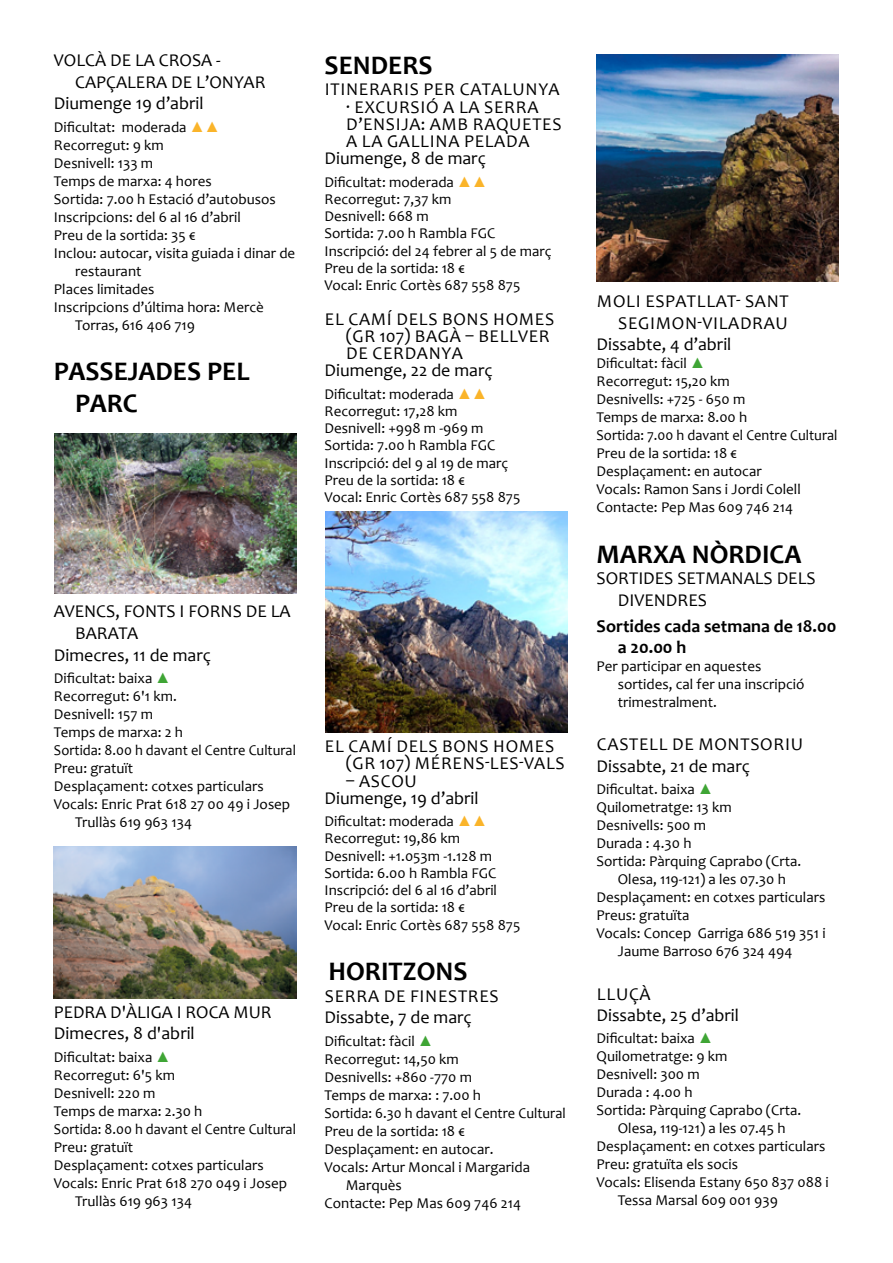
<style>
.page{position:relative;width:893px;height:1263px;background:#fff}
.page>*{position:absolute;margin:0;border:0;box-sizing:border-box;transform-origin:0 0}
.t1{font:700 27px/32.4px "Candara";color:#000}
.t2{font:18px/21.6px "Candara";color:#000}
.t3{font:18px/17.2px "Candara";letter-spacing:.04em;color:#000}
.t4{font:700 18px/21.6px "Candara";color:#000}
.t5{font:15px/17.2px "Candara";color:#000}
.t6{font:15px "Candara";color:#000;scale:.96 1}
.s1{font-family:"Arial";color:#fab42a}
.s2{font-family:"Arial";color:#3fa535}
</style>
<div class="page">
<img style="left:54px;top:433px;width:242px;height:161px">
<img style="left:54px;top:846px;width:242px;height:152px">
<img style="left:326px;top:511px;width:242px;height:221px">
<img style="left:597px;top:54px;width:242px;height:227px">
<p class="t2" style="left:54px;top:49px;width:168px">VOLCÀ DE LA CROSA -</p>
<p class="t2" style="left:75px;top:71px;width:192px">CAPÇALERA DE L’ONYAR</p>
<p class="t2" style="left:54px;top:93px;width:151px">Diumenge 19 d’abril</p>
<p class="t5" style="left:54px;top:118px;width:167px">Dificultat: moderada <span class="s1">▲▲</span></p>
<p class="t5" style="left:54px;top:136px;width:111px">Recorregut: 9 km</p>
<p class="t5" style="left:54px;top:154px;width:101px">Desnivell: 133 m</p>
<p class="t5" style="left:54px;top:172px;width:159px">Temps de marxa: 4 hores</p>
<p class="t5" style="left:54px;top:190px;width:223px">Sortida: 7.00 h Estació d’autobusos</p>
<p class="t5" style="left:54px;top:208px;width:188px">Inscripcions: del 6 al 16 d’abril</p>
<p class="t5" style="left:54px;top:226px;width:143px">Preu de la sortida: 35 €</p>
<p class="t5" style="left:54px;top:244px;width:243px">Inclou: autocar, visita guiada i dinar de</p>
<p class="t5" style="left:75px;top:262px;width:68px">restaurant</p>
<p class="t5" style="left:54px;top:280px;width:102px">Places limitades</p>
<p class="t5" style="left:54px;top:298px;width:211px">Inscripcions d’última hora: Mercè</p>
<p class="t5" style="left:75px;top:316px;width:121px">Torras, 616 406 719</p>
<h1 class="t1" style="left:75px;top:355px;width:176px;text-indent:-21px">PASSEJADES PEL<br>PARC</h1>
<h1 class="t1" style="left:325px;top:48px;width:110px">SENDERS</h1>
<p class="t2" style="left:325px;top:78px;width:17px">Itineraris</p>
<p class="t2" style="left:424px;top:78px;width:11px">per</p>
<p class="t2" style="left:460px;top:78px;width:22px">Catal</p>
<p class="t3" style="left:346px;top:81px;width:213px;text-indent:167px">unya · Excursió a la serra d’Ensija</p>
<p class="t2" style="left:421px;top:113px;width:23px">: amb</p>
<p class="t2" style="left:473px;top:113px;width:13px">raq</p>
<p class="t2" style="left:509px;top:113px;width:24px">uetes</p>
<p class="t2" style="left:346px;top:130px;width:64px">a la Gallina</p>
<p class="t2" style="left:325px;top:132px;width:163px;line-height:17.2px;text-align:right">Pelada<br>Diumenge, 8 de març</p>
<p class="t5" style="left:325px;top:173px;width:228px">Dificultat: moderada <span class="s1">▲▲<br></span>Recorregut: 7,37 km<br>Desnivell: 668 m<br>Sortida: 7.00 h Rambla FGC<br>Inscripció: del 24 febrer al 5 de març<br>Preu de la sortida: 18 €<br>Vocal: Enric Cortès 687 558 875</p>
<p class="t2" style="left:325px;top:308px;width:47px">El Camí</p>
<p class="t2" style="left:396px;top:308px;width:11px">dels</p>
<p class="t2" style="left:442px;top:308px;width:24px">Bons</p>
<p class="t3" style="left:346px;top:310px;width:206px;text-indent:147px">Homes<br>(GR 107) Bagà – Bellve r de Cerdan</p>
<p class="t2" style="left:325px;top:344px;width:169px;line-height:17.2px;text-indent:117px">ya<br>Diumenge, 22 de març</p>
<p class="t5" style="left:325px;top:385px;width:197px">Dificultat: moderada <span class="s1">▲▲<br></span>Recorregut: 17,28 km<br>Desnivell: +998 m -969 m<br>Sortida: 7.00 h Rambla FGC<br>Inscripció: del 9 al 19 de març<br>Preu de la sortida: 18 €<br>Vocal: Enric Cortès 687 558 875</p>
<p class="t2" style="left:54px;top:600px;width:238px">AVENCS, FONTS I FORNS DE LA</p>
<p class="t2" style="left:75px;top:622px;width:65px">BARATA</p>
<p class="t2" style="left:54px;top:644px;width:158px">Dimecres, 11 de març</p>
<p class="t5" style="left:54px;top:669px;width:118px">Dificultat: baixa <span class="s2">▲</span></p>
<p class="t5" style="left:54px;top:687px;width:124px">Recorregut: 6'1 km.</p>
<p class="t5" style="left:54px;top:705px;width:101px">Desnivell: 157 m</p>
<p class="t5" style="left:54px;top:723px;width:131px">Temps de marxa: 2 h</p>
<p class="t6" style="left:54px;top:740px;width:254px">Sortida: 8.00 h davant el Centre Cultural</p>
<p class="t5" style="left:54px;top:759px;width:81px">Preu: gratuït</p>
<p class="t5" style="left:54px;top:777px;width:211px">Desplaçament: cotxes particulars</p>
<p class="t5" style="left:54px;top:795px;width:238px">Vocals: Enric Prat 618 27 00 49 i Josep</p>
<p class="t5" style="left:75px;top:813px;width:118px">Trullàs 619 963 134</p>
<p class="t2" style="left:54px;top:1001px;width:219px">PEDRA D'ÀLIGA I ROCA MU R<br>Dimecres, 8 d'abril</p>
<p class="t5" style="left:54px;top:1048px;width:118px">Dificultat: baixa <span class="s2">▲</span></p>
<p class="t5" style="left:54px;top:1066px;width:123px">Recorregut: 6'5 km</p>
<p class="t5" style="left:54px;top:1084px;width:103px">Desnivell: 220 m</p>
<p class="t5" style="left:54px;top:1102px;width:150px">Temps de marxa: 2.30 h</p>
<p class="t6" style="left:54px;top:1119px;width:254px">Sortida: 8.00 h davant el Centre Cultural</p>
<p class="t5" style="left:54px;top:1138px;width:81px">Preu: gratuït</p>
<p class="t5" style="left:54px;top:1156px;width:211px">Desplaçament: cotxes particulars</p>
<p class="t5" style="left:54px;top:1174px;width:235px">Vocals: Enric Prat 618 270 049 i Josep</p>
<p class="t5" style="left:75px;top:1192px;width:118px">Trullàs 619 963 134</p>
<p class="t2" style="left:325px;top:735px;width:47px">El Camí</p>
<p class="t2" style="left:396px;top:735px;width:11px">dels</p>
<p class="t2" style="left:442px;top:735px;width:24px">Bons</p>
<p class="t3" style="left:346px;top:737px;width:219px;text-indent:147px">Homes<br>(GR 107) Mérens-les-Vals</p>
<p class="t2" style="left:325px;top:772px;width:156px;line-height:17.2px;text-indent:21px">– Ascou<br>Diumenge, 19 d’abril</p>
<p class="t5" style="left:325px;top:812px;width:197px">Dificultat: moderada <span class="s1">▲▲<br></span>Recorregut: 19,86 km<br>Desnivell: +1.053m -1.128 m<br>Sortida: 6.00 h Rambla FGC<br>Inscripció: del 6 al 16 d’abril<br>Preu de la sortida: 18 €<br>Vocal: Enric Cortès 687 558 875</p>
<h1 class="t1" style="left:328px;top:955px;width:141px">HORITZONS</h1>
<p class="t2" style="left:325px;top:985px;width:22px">Serra</p>
<p class="t2" style="left:325px;top:985px;width:149px;text-indent:59px">de Finestres<br>Dissabte, 7 de març</p>
<p class="t5" style="left:325px;top:1032px;width:110px">Dificultat: fàcil <span class="s2">▲</span></p>
<p class="t5" style="left:325px;top:1050px;width:136px">Recorregut: 14,50 km</p>
<p class="t5" style="left:325px;top:1068px;width:149px">Desnivells: +860 -770 m</p>
<p class="t5" style="left:325px;top:1086px;width:158px">Temps de marxa: : 7.00 h</p>
<p class="t6" style="left:325px;top:1103px;width:253px">Sortida: 6.30 h davant el Centre Cultural</p>
<p class="t5" style="left:325px;top:1122px;width:142px">Preu de la sortida: 18 €</p>
<p class="t5" style="left:325px;top:1140px;width:170px">Desplaçament: en autocar.</p>
<p class="t5" style="left:325px;top:1158px;width:207px">Vocals: Artur Moncal i Margarida</p>
<p class="t5" style="left:346px;top:1176px;width:57px">Marquès</p>
<p class="t5" style="left:325px;top:1194px;width:198px">Contacte: Pep Mas 609 746 214</p>
<p class="t3" style="left:597px;top:292px;width:193px">Moli Espatllat- Sant</p>
<p class="t3" style="left:618px;top:314px;width:171px">Seg imon-Viladrau</p>
<p class="t2" style="left:597px;top:333px;width:136px">Dissabte, 4 d’abril</p>
<p class="t5" style="left:597px;top:354px;width:242px;line-height:18px">Dificultat: fàcil <span class="s2">▲<br></span>Recorregut: 15,20 km<br>Desnivells: +725 - 650 m<br>Temps de marxa: 8.00 h<br>Sortida: 7.00 h davant el Centre Cultural<br>Preu de la sortida: 18 €<br>Desplaçament: en autocar<br>Vocals: Ramon Sans i Jordi Colell<br>Contacte: Pep Mas 609 746 214</p>
<h1 class="t1" style="left:597px;top:537px;width:206px">MARXA NÒRDICA</h1>
<p class="t2" style="left:618px;top:567px;width:199px;text-indent:-21px">SORTIDES SETMANALS DELS<br>DIVENDRES</p>
<p class="t4" style="left:618px;top:615px;width:220px;text-indent:-21px">Sortides cada setmana de 18.00 a 20.00 h</p>
<p class="t5" style="left:618px;top:657px;width:188px;line-height:18px;text-indent:-21px">Per participar en aquestes sortides, cal fer una inscripció trimestralment.</p>
<p class="t2" style="left:597px;top:734px;width:22px">Castell</p>
<p class="t2" style="left:672px;top:734px;width:54px">de Montsori</p>
<p class="t2" style="left:791px;top:734px;width:14px">u</p>
<p class="t2" style="left:597px;top:755px;width:155px">Dissabte, 21 de març</p>
<p class="t5" style="left:597px;top:781px;width:118px">Dificultat. baixa <span class="s2">▲</span></p>
<p class="t5" style="left:597px;top:799px;width:137px">Quilometratge: 13 km</p>
<p class="t5" style="left:597px;top:817px;width:111px">Desnivells: 500 m</p>
<p class="t5" style="left:597px;top:835px;width:96px">Durada : 4.30 h</p>
<p class="t5" style="left:597px;top:853px;width:206px">Sortida: Pàrquing Caprabo (Crta.</p>
<p class="t5" style="left:618px;top:871px;width:170px">Olesa, 119-121) a les 07.30 h</p>
<p class="t5" style="left:597px;top:889px;width:230px">Desplaçament: en cotxes particulars</p>
<p class="t5" style="left:597px;top:907px;width:94px">Preus: gratuïta</p>
<p class="t5" style="left:597px;top:925px;width:231px">Vocals: Concep Garriga 686 519 351 i</p>
<p class="t5" style="left:618px;top:943px;width:176px">Jaume Barroso 676 324 494</p>
<p class="t2" style="left:597px;top:983px;width:144px">Lluçà<br>Dissabte, 25 d’abril</p>
<p class="t5" style="left:597px;top:1030px;width:118px">Dificultat: baixa <span class="s2">▲</span></p>
<p class="t5" style="left:597px;top:1048px;width:132px">Quilometratge: 9 km</p>
<p class="t5" style="left:597px;top:1066px;width:105px">Desnivell: 300 m</p>
<p class="t5" style="left:597px;top:1084px;width:97px">Durada : 4.00 h</p>
<p class="t5" style="left:597px;top:1102px;width:206px">Sortida: Pàrquing Caprabo (Crta.</p>
<p class="t5" style="left:618px;top:1120px;width:169px">Olesa, 119-121) a les 07.45 h</p>
<p class="t5" style="left:597px;top:1138px;width:230px">Desplaçament: en cotxes particulars</p>
<p class="t5" style="left:597px;top:1156px;width:143px">Preu: gratuïta els socis</p>
<p class="t5" style="left:597px;top:1174px;width:234px">Vocals: Elisenda Estany 650 837 088 i</p>
<p class="t5" style="left:618px;top:1192px;width:162px">Tessa Marsal 609 001 939</p>
</div>
